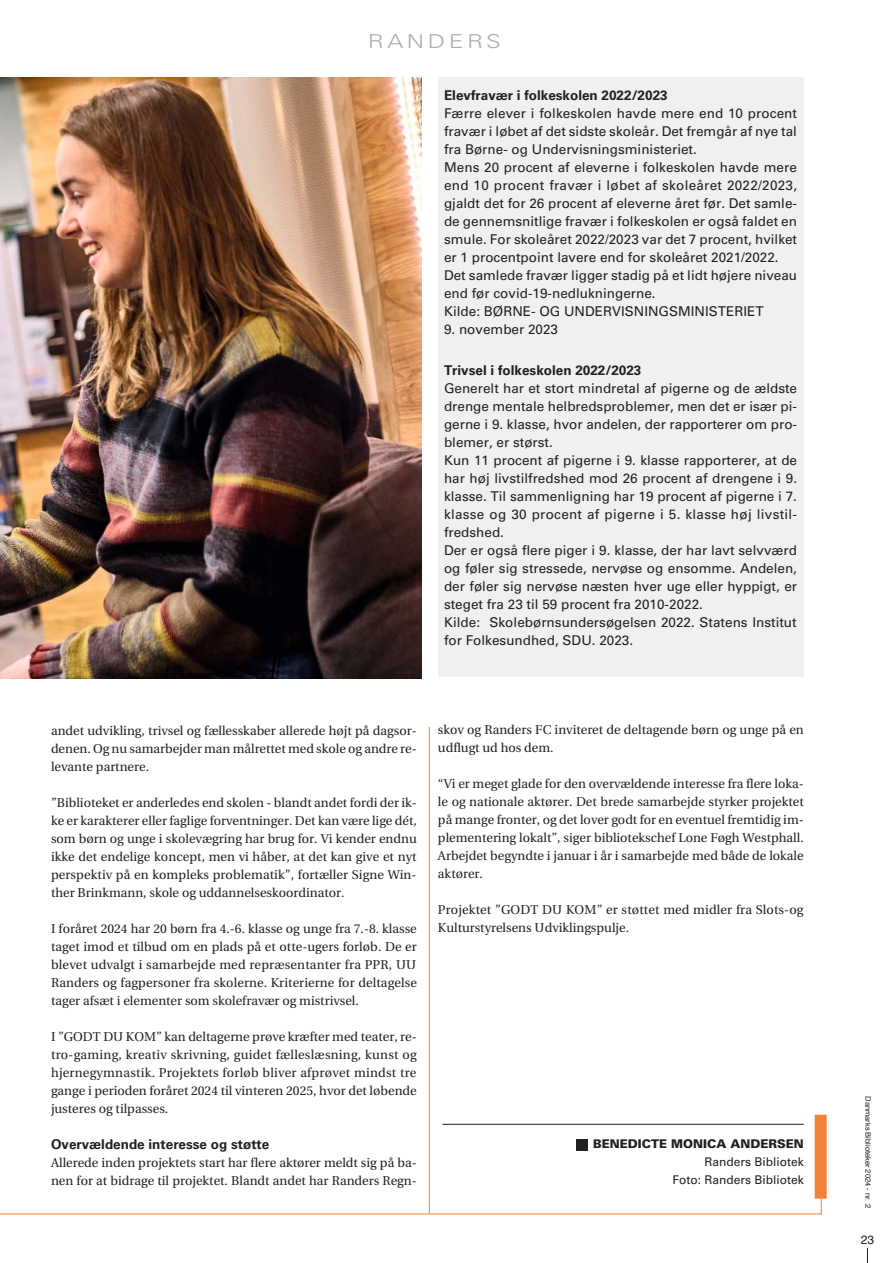
<style>
.page{position:relative;width:893px;height:1263px;background:#fff}
.page>*{position:absolute;margin:0;border:0;box-sizing:border-box;transform-origin:0 0}
.t1{font:300 19.2px "Univers LT Std";letter-spacing:.15em;color:#abadb0;scale:1.25 1}
.t2{font:13.5px/18px "Univers LT Std";color:#231f20}
.t3{font:700 13.5px "Univers LT Std";color:#231f20}
.t4{font:12.75px/18px "Utopia";color:#231f20;text-align:justify}
.t5{font:12px/18px "Univers LT Std";color:#231f20;text-align:right}
.t6{font:900 12px "Univers LT Std";color:#231f20}
.t7{font:12px "Helvetica";color:#231f20}
.t8{font:7.5px "Helvetica";color:#231f20}
</style>
<div class="page">
<div style="left:438px;top:78px;width:366px;height:297px;background:#eff0f0"></div>
<img style="left:0;top:78px;width:421px;height:600px">
<hr style="left:0;top:1214px;width:822px;height:1px;background:#f18237">
<hr style="left:429px;top:727px;width:1px;height:487px;background:#f18237">
<hr style="left:821px;top:1117px;width:1px;height:98px;background:#f18237">
<svg style="left:867px;top:1248px;width:1px;height:15px"></svg>
<div style="left:576px;top:1139px;width:12px;height:12px;background:#231f20"></div>
<hr style="left:442px;top:1124px;width:362px;height:1px;background:#231f20">
<div style="left:438px;top:364px;width:366px;height:313px;background:#eff0f0"></div>
<div style="left:815px;top:1115px;width:12px;height:84px;background:#f18237"></div>
<h1 class="t1" style="left:368px;top:30px;width:108px">RANDERS</h1>
<p class="t3" style="left:444px;top:90px;width:225px">Elevfravær i folkeskolen 2022/2023</p>
<p class="t2" style="left:444px;top:106px;width:355px">Færre elever i folkeskolen havde mere end 10 procent fravær i løbet af det sidste skoleår. Det fremgår af nye tal fra Børne- og Undervisningsministeriet.<br>Mens 20 procent af eleverne i folkeskolen havde mere end 10 procent fravær i løbet af skoleåret 2022/2023, gjaldt det for 26 procent af eleverne året før. Det samle&shy;de gennemsnitlige fravær i folkeskolen er også faldet en smule. For skoleåret 2022/2023 var det 7 procent, hvilket er 1 procentpoint lavere end for skoleåret 2021/2022.<br>Det samlede fravær ligger stadig på et lidt højere niveau end før covid-19-nedlukningerne.<br>Kilde: BØRNE- OG UNDERVISNINGSMINISTERIET</p>
<p class="t2" style="left:444px;top:321px;width:116px">9. november 2023</p>
<p class="t3" style="left:444px;top:365px;width:199px">Trivsel i folkeskolen 2022/2023</p>
<p class="t2" style="left:444px;top:380px;width:355px">Generelt har et stort mindretal af pigerne og de ældste drenge mentale helbredsproblemer, men det er især pi&shy;gerne i 9. klasse, hvor andelen, der rapporterer om pro&shy;blemer, er størst.<br>Kun 11 procent af pigerne i 9. klasse rapporterer, at de har høj livstilfredshed mod 26 procent af drengene i 9. klasse. Til sammenligning har 19 procent af pigerne i 7. klasse og 30 procent af pigerne i 5. klasse høj livstil&shy;fredshed.<br>Der er også flere piger i 9. klasse, der har lavt selvværd og føler sig stressede, nervøse og ensomme. Andelen, der føler sig nervøse næsten hver uge eller hyppigt, er steget fra 23 til 59 procent fra 2010-2022.<br>Kilde: Skolebørnsundersøgelsen 2022. Statens Institut for Folkesundhed, SDU. 2023.</p>
<p class="t4" style="left:51px;top:721px;width:367px">andet udvikling, trivsel og fællesskaber allerede højt på dagsor&shy;denen. Og nu samarbejder man målrettet med skole og andre re&shy;levante partnere.</p>
<p class="t4" style="left:51px;top:793px;width:367px">”Biblioteket er anderledes end skolen - blandt andet fordi der ik&shy;ke er karakterer eller faglige forventninger. Det kan være lige dét, som børn og unge i skolevægring har brug for. Vi kender endnu ikke det endelige koncept, men vi håber, at det kan give et nyt perspektiv på en kompleks problematik”, fortæller Signe Win&shy;ther Brinkmann, skole og uddannelseskoordinator.</p>
<p class="t4" style="left:51px;top:919px;width:367px">I foråret 2024 har 20 børn fra 4.-6. klasse og unge fra 7.-8. klasse taget imod et tilbud om en plads på et otte-ugers forløb. De er blevet udvalgt i samarbejde med repræsentanter fra PPR, UU Randers og fagpersoner fra skolerne. Kriterierne for deltagelse tager afsæt i elementer som skolefravær og mistrivsel.</p>
<p class="t4" style="left:51px;top:1028px;width:367px">I ”GODT DU KOM” kan deltagerne prøve kræfter med teater, re&shy;tro-gaming, kreativ skrivning, guidet fælleslæsning, kunst og hjernegymnastik. Projektets forløb bliver afprøvet mindst tre gange i perioden foråret 2024 til vinteren 2025, hvor det løbende justeres og tilpasses.</p>
<p class="t3" style="left:51px;top:1139px;width:220px">Overvældende interesse og støtte</p>
<p class="t4" style="left:51px;top:1153px;width:367px">Allerede inden projektets start har flere aktører meldt sig på ba&shy;nen for at bidrage til projektet. Blandt andet har Randers Regn-</p>
<p class="t4" style="left:438px;top:721px;width:367px">skov og Randers FC inviteret de deltagende børn og unge på en udflugt ud hos dem.</p>
<p class="t4" style="left:438px;top:775px;width:367px">“Vi er meget glade for den overvældende interesse fra flere loka&shy;le og nationale aktører. Det brede samarbejde styrker projektet på mange fronter, og det lover godt for en eventuel fremtidig im&shy;plementering lokalt”, siger bibliotekschef Lone Føgh Westphall.<br>Arbejdet begyndte i januar i år i samarbejde med både de lokale aktører.</p>
<p class="t4" style="left:438px;top:901px;width:367px">Projektet ”GODT DU KOM” er støttet med midler fra Slots-og<br>Kulturstyrelsens Udviklingspulje.</p>
<p class="t6" style="left:593px;top:1137px;width:212px">BENEDICTE MONICA ANDERSEN</p>
<p class="t5" style="left:672px;top:1154px;width:133px">Randers Bibliotek<br>Foto: Randers Bibliotek</p>
<p class="t8" style="left:874px;top:1096px;width:113px;rotate:90deg">Danmarks Biblioteker 2024 - nr. 2</p>
<p class="t7" style="left:861px;top:1230px;width:15px">23</p>
</div>
